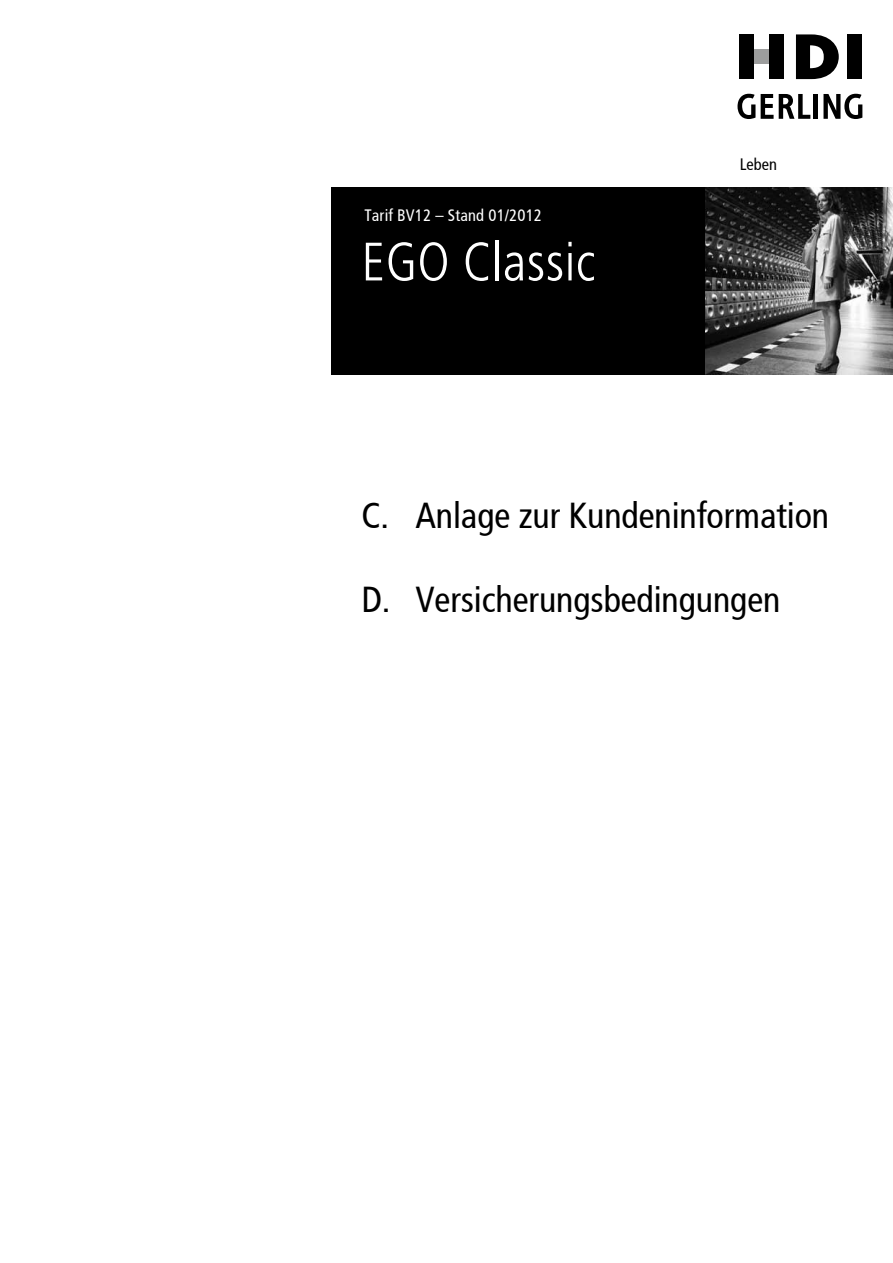
<style>
.page{position:relative;width:893px;height:1263px;background:#fff}
.page>*{position:absolute;margin:0;border:0;box-sizing:border-box;transform-origin:0 0}
.t1{font:54px "HDI Gerling Sans Cond Light";color:#fff}
.t2{font:36px "HDI Gerling Sans Cond Regular";letter-spacing:-.005em;color:#000}
.t3{font:16.5px "HDI Gerling Sans Cond Regular";letter-spacing:.01em;color:#fff}
.t4{font:16.5px "HDI Gerling Sans Cond Regular";color:#000}
</style>
<div class="page">
<div style="left:754px;top:49px;width:15px;height:15px;background:#9c9d9d"></div>
<div style="left:813px;top:94px;width:5px;height:25px;background:#000"></div>
<svg style="left:761px;top:94px;width:49px;height:25px"></svg>
<svg style="left:737px;top:94px;width:18px;height:25px"></svg>
<svg style="left:823px;top:94px;width:39px;height:25px"></svg>
<svg style="left:796px;top:34px;width:43px;height:45px"></svg>
<div style="left:847px;top:34px;width:14px;height:45px;background:#000"></div>
<div style="left:769px;top:34px;width:15px;height:45px;background:#000"></div>
<div style="left:739px;top:34px;width:15px;height:45px;background:#000"></div>
<div style="left:519px;top:187px;width:187px;height:187px;background:#000"></div>
<div style="left:332px;top:187px;width:187px;height:187px;background:#000"></div>
<img style="left:706px;top:187px;width:187px;height:187px">
<p class="t3" style="left:364px;top:206px;width:179px">Tarif BV12 – Stand 01/2012</p>
<h1 class="t1" style="left:361px;top:231px;width:236px">EGO Classic</h1>
<p class="t4" style="left:740px;top:155px;width:39px">Leben</p>
<p class="t2" style="left:361px;top:494px;width:469px">C. Anlage zur Kundeninformation</p>
<p class="t2" style="left:361px;top:579px;width:421px">D. Versicherungsbedingungen</p>
</div>
